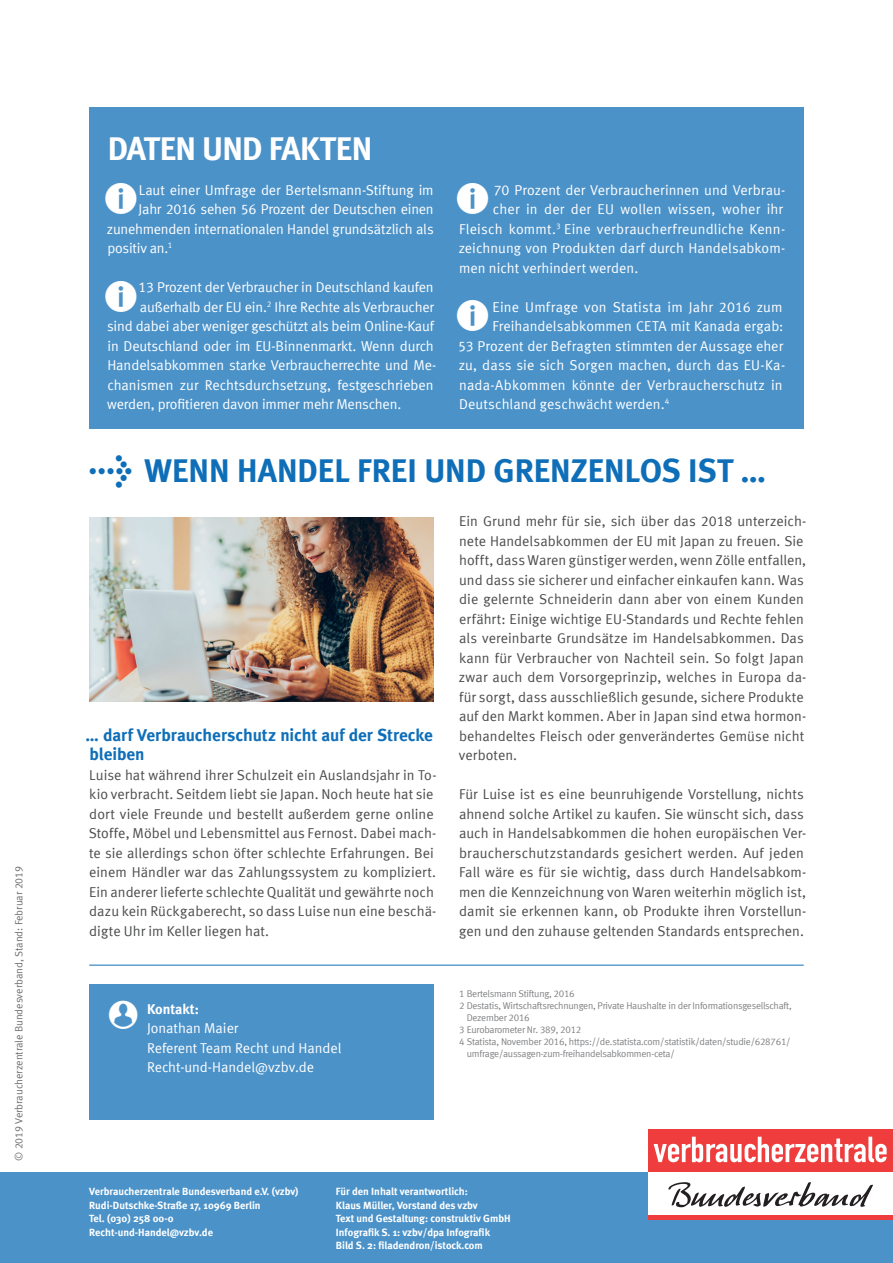
<style>
.page{position:relative;width:893px;height:1263px;background:#fff}
.page>*{position:absolute;margin:0;border:0;box-sizing:border-box;transform-origin:0 0}
.t1{font:700 33px "Meta";color:#0f6eb8}
.t2{font:700 33px "Meta";letter-spacing:-.015em;color:#fff}
.t3{font:700 17.25px/19.5px "Meta";letter-spacing:-.005em;color:#0f6eb8}
.t4{font:14.25px/19.5px "Meta Normal LF";letter-spacing:.005em;color:#4b4c4d}
.t5{font:14.25px/19.5px "Meta Normal LF";color:#fff}
.t6{font:14.25px "Meta Normal LF";letter-spacing:-.02em;color:#fff}
.t7{font:700 14.25px "Meta";color:#fff}
.t8{font:700 10.5px/13.5px "Meta";color:#fff}
.t9{font:10.5px "Meta Normal LF";color:#6c6d70}
.t10{font:9.75px "Meta Normal LF";letter-spacing:-.025em;color:#808285}
.s1{font-family:"Meta Bold Expert";font-weight:400;font-size:35.85px}
</style>
<div class="page">
<div style="left:89px;top:107px;width:715px;height:322px;background:#4b92c9"></div>
<div style="left:0;top:1172px;width:893px;height:91px;background:#4b92c9"></div>
<div style="left:648px;top:1129px;width:245px;height:43px;background:#ee3d3c"></div>
<svg style="left:654px;top:1137px;width:233px;height:25px"></svg>
<div style="left:648px;top:1172px;width:245px;height:43px;background:#fff"></div>
<div style="left:648px;top:1215px;width:245px;height:5px;background:#ee3d3c"></div>
<svg style="left:668px;top:1182px;width:205px;height:25px"></svg>
<hr style="left:89px;top:965px;width:715px;height:1px;background:#0f6eb8">
<img style="left:89px;top:517px;width:345px;height:185px">
<div style="left:89px;top:984px;width:345px;height:136px;background:#4b92c9"></div>
<p class="t9" style="left:13px;top:1161px;width:297px;rotate:-90deg">© 2019 Verbraucherzentrale Bundesverband, Stand: Februar 2019</p>
<h1 class="t2" style="left:108px;top:129px;width:266px">DATEN UND FAKTEN</h1>
<p class="t5" style="left:139px;top:180px;width:297px">Laut einer Umfrage der Bertelsmann-Stiftung im</p>
<p class="t5" style="left:139px;top:199px;width:297px">Jahr 2016 sehen 56 Prozent der Deutschen einen</p>
<p class="t6" style="left:107px;top:220px;width:328px">zunehmenden internationalen Handel grundsätzlich als</p>
<p class="t5" style="left:107px;top:238px;width:66px">positiv an.<sup>1</sup></p>
<p class="t5" style="left:138px;top:277px;width:297px">13 Prozent der Verbraucher in Deutschland kaufen</p>
<p class="t5" style="left:140px;top:297px;width:296px">außerhalb der EU ein.<sup>2</sup> Ihre Rechte als Verbraucher</p>
<p class="t5" style="left:107px;top:316px;width:328px">sind dabei aber weniger geschützt als beim Online-Kauf</p>
<p class="t5" style="left:107px;top:336px;width:328px">in Deutschland oder im EU-Binnenmarkt. Wenn durch</p>
<p class="t5" style="left:107px;top:355px;width:330px">Handelsabkommen starke Verbraucherrechte und Me-</p>
<p class="t5" style="left:107px;top:375px;width:328px">chanismen zur Rechtsdurchsetzung, festgeschrieben</p>
<p class="t5" style="left:107px;top:394px;width:295px">werden, profitieren davon immer mehr Menschen.</p>
<p class="t5" style="left:494px;top:180px;width:293px">70 Prozent der Verbraucherinnen und Verbrau-</p>
<p class="t5" style="left:493px;top:199px;width:292px">cher in der der EU wollen wissen, woher ihr</p>
<p class="t5" style="left:459px;top:219px;width:328px">Fleisch kommt.<sup>3</sup> Eine verbraucherfreundliche Kenn-</p>
<p class="t5" style="left:459px;top:238px;width:328px">zeichnung von Produkten darf durch Handelsabkom-</p>
<p class="t5" style="left:459px;top:258px;width:181px">men nicht verhindert werden.</p>
<p class="t5" style="left:493px;top:297px;width:292px">Eine Umfrage von Statista im Jahr 2016 zum</p>
<p class="t5" style="left:493px;top:316px;width:292px">Freihandelsabkommen CETA mit Kanada ergab:</p>
<p class="t5" style="left:458px;top:336px;width:327px">53 Prozent der Befragten stimmten der Aussage eher</p>
<p class="t5" style="left:459px;top:355px;width:328px">zu, dass sie sich Sorgen machen, durch das EU-Ka-</p>
<p class="t5" style="left:459px;top:375px;width:325px">nada-Abkommen könnte der Verbraucherschutz in</p>
<p class="t5" style="left:459px;top:394px;width:212px">Deutschland geschwächt werden.<sup>4</sup></p>
<h1 class="t1" style="left:89px;top:450px;width:678px"><span class="s1">l</span> WENN HANDEL FREI UND GRENZENLOS IST …</h1>
<p class="t3" style="left:86px;top:725px;width:349px">… darf Verbraucherschutz nicht auf der Strecke bleiben</p>
<p class="t4" style="left:89px;top:765px;width:349px">Luise hat während ihrer Schulzeit ein Auslandsjahr in To&shy;kio verbracht. Seitdem liebt sie Japan. Noch heute hat sie dort viele Freunde und bestellt außerdem gerne online Stoffe, Möbel und Lebensmittel aus Fernost. Dabei mach&shy;te sie allerdings schon öfter schlechte Erfahrungen. Bei einem Händler war das Zahlungssystem zu kompliziert.<br>Ein anderer lieferte schlechte Qualität und gewährte noch dazu kein Rückgaberecht, so dass Luise nun eine beschä&shy;digte Uhr im Keller liegen hat.</p>
<p class="t7" style="left:147px;top:1000px;width:53px">Kontakt:</p>
<p class="t5" style="left:147px;top:1018px;width:196px">Jonathan Maier<br>Referent Team Recht und Handel<br>Recht-und-Handel@vzbv.de</p>
<p class="t4" style="left:459px;top:511px;width:349px">Ein Grund mehr für sie, sich über das 2018 unterzeich&shy;nete Handelsabkommen der EU mit Japan zu freuen. Sie hofft, dass Waren günstiger werden, wenn Zölle entfallen, und dass sie sicherer und einfacher einkaufen kann. Was die gelernte Schneiderin dann aber von einem Kunden erfährt: Einige wichtige EU-Standards und Rechte fehlen als vereinbarte Grundsätze im Handelsabkommen. Das kann für Verbraucher von Nachteil sein. So folgt Japan zwar auch dem Vorsorgeprinzip, welches in Europa da&shy;für sorgt, dass ausschließlich gesunde, sichere Produkte auf den Markt kommen. Aber in Japan sind etwa hormon&shy;behandeltes Fleisch oder genverändertes Gemüse nicht verboten.</p>
<p class="t4" style="left:459px;top:784px;width:349px">Für Luise ist es eine beunruhigende Vorstellung, nichts ahnend solche Artikel zu kaufen. Sie wünscht sich, dass auch in Handelsabkommen die hohen europäischen Ver&shy;braucherschutzstandards gesichert werden. Auf jeden Fall wäre es für sie wichtig, dass durch Handelsabkom&shy;men die Kennzeichnung von Waren weiterhin möglich ist, damit sie erkennen kann, ob Produkte ihren Vorstellun&shy;gen und den zuhause geltenden Standards entsprechen.</p>
<p class="t10" style="left:459px;top:987px;width:117px">1 Bertelsmann Stiftung, 2016</p>
<p class="t10" style="left:459px;top:999px;width:334px">2 Destatis, Wirtschaftsrechnungen, Private Haushalte in der Informationsgesellschaft,</p>
<p class="t10" style="left:467px;top:1011px;width:64px">Dezember 2016</p>
<p class="t10" style="left:459px;top:1023px;width:124px">3 Eurobarometer Nr. 389, 2012</p>
<p class="t10" style="left:459px;top:1035px;width:333px">4 Statista, November 2016, https://de.statista.com/statistik/daten/studie/628761/</p>
<p class="t10" style="left:467px;top:1047px;width:209px">umfrage/aussagen-zum-freihandelsabkommen-ceta/</p>
<p class="t8" style="left:89px;top:1185px;width:211px">Verbraucherzentrale Bundesverband e.V. (vzbv)<br>Rudi-Dutschke-Straße 17, 10969 Berlin<br>Tel. (030) 258 00-0<br>Recht-und-Handel@vzbv.de</p>
<p class="t8" style="left:336px;top:1185px;width:176px">Für den Inhalt verantwortlich:<br>Klaus Müller, Vorstand des vzbv<br>Text und Gestaltung: construktiv GmbH Infografik S. 1: vzbv/dpa Infografik<br>Bild S. 2: filadendron/istock.com</p>
</div>
